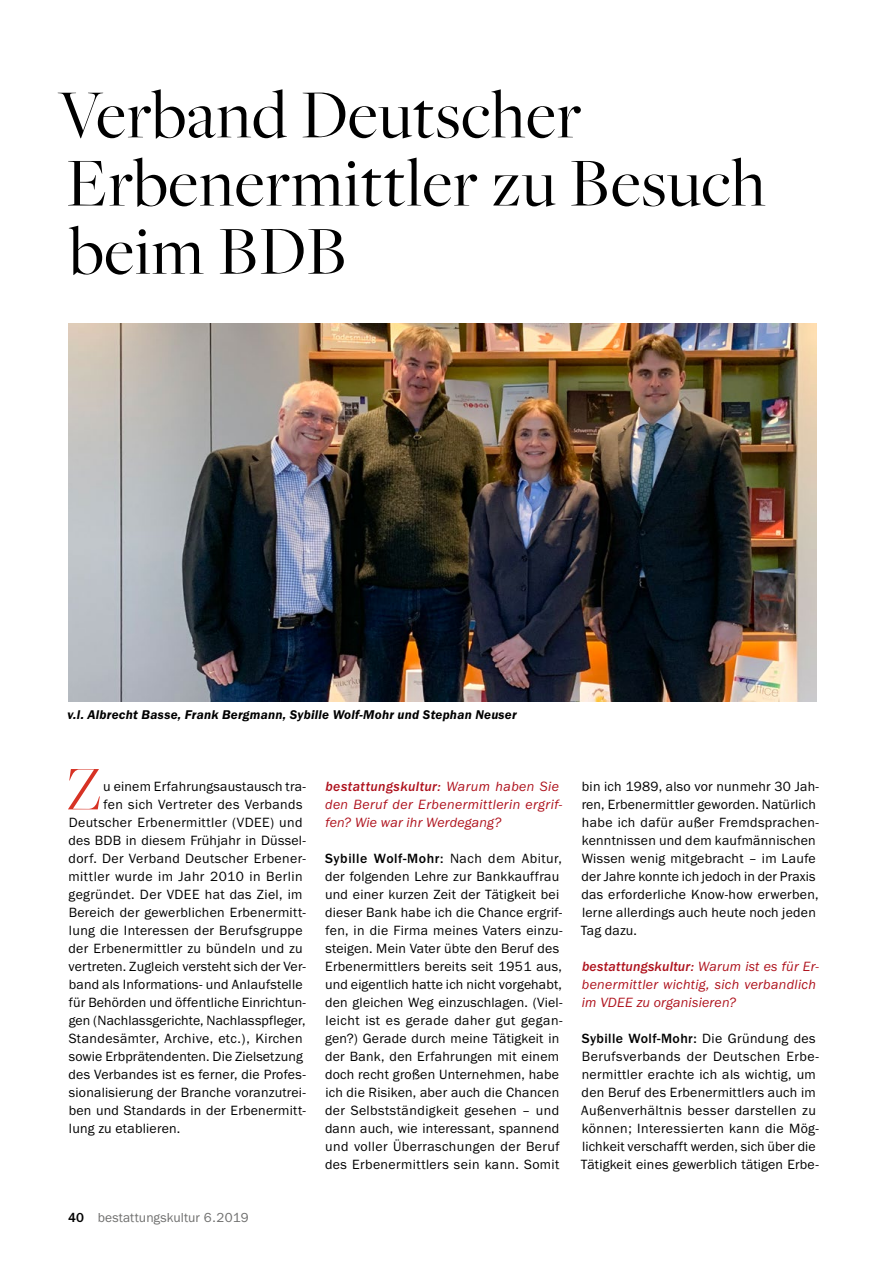
<style>
.page{position:relative;width:893px;height:1263px;background:#fff}
.page>*{position:absolute;margin:0;border:0;box-sizing:border-box;transform-origin:0 0}
.t1{font:71.25px/68.2px "Freight Big Pro";letter-spacing:.015em;color:#000}
.t2{font:300 64.65px "Freight Big Pro";color:#d73224}
.t3{font:13.8px/18px "Franklin Gothic URW Boo";letter-spacing:.02em;color:#000}
.t4{font:13.8px/18px "Franklin Gothic URW Boo Ita";letter-spacing:.025em;color:#ae111c}
.t5{font:13.8px "Franklin Gothic URW Med Ita";letter-spacing:.02em;color:#ae111c}
.t6{font:500 13.8px "Franklin Gothic URW";letter-spacing:.03em;color:#000}
.t7{font:13.5px "Franklin Gothic URW Boo";letter-spacing:.01em;color:#6f6f6e}
.t8{font:13.2px "Franklin Gothic URW Dem Ita";letter-spacing:.02em;color:#000}
.s1{font-family:"Franklin Gothic URW";font-weight:500;color:#000}
.s2{font-family:"Franklin Gothic URW Boo Ita"}
.s3{font-family:"Franklin Gothic URW Boo";font-weight:400}
</style>
<div class="page">
<img style="left:68px;top:323px;width:748px;height:378px">
<h1 class="t1" style="left:58px;top:79px;width:709px">Verband Deutscher<br>Erbenermittler zu Besuch beim BDB</h1>
<p class="t8" style="left:67px;top:706px;width:451px">v.l. Albrecht Basse, Frank Bergmann, Sybille Wolf-Mohr und Stephan Neuser</p>
<h2 class="t2" style="left:66px;top:747px;width:38px">Z</h2>
<p class="t3" style="left:103px;top:777px;width:204px">u einem Erfahrungsaustausch tra-</p>
<p class="t3" style="left:104px;top:795px;width:200px">fen sich Vertreter des Verbands</p>
<p class="t3" style="left:69px;top:813px;width:235px">Deutscher Erbenermittler (VDEE) und</p>
<p class="t3" style="left:68px;top:831px;width:239px">des BDB in diesem Frühjahr in Düssel-</p>
<p class="t3" style="left:68px;top:849px;width:239px">dorf. Der Verband Deutscher Erbener-</p>
<p class="t3" style="left:69px;top:867px;width:235px">mittler wurde im Jahr 2010 in Berlin</p>
<p class="t3" style="left:69px;top:885px;width:235px">gegründet. Der VDEE hat das Ziel, im</p>
<p class="t3" style="left:69px;top:903px;width:239px">Bereich der gewerblichen Erbenermitt-</p>
<p class="t3" style="left:69px;top:921px;width:235px">lung die Interessen der Berufsgruppe</p>
<p class="t3" style="left:68px;top:939px;width:236px">der Erbenermittler zu bündeln und zu</p>
<p class="t3" style="left:69px;top:957px;width:239px">vertreten. Zugleich versteht sich der Ver-</p>
<p class="t3" style="left:69px;top:975px;width:235px">band als Informations- und Anlaufstelle</p>
<p class="t3" style="left:69px;top:993px;width:238px">für Behörden und öffentliche Einrichtun-</p>
<p class="t3" style="left:69px;top:1011px;width:238px">gen (Nachlassgerichte, Nachlasspfleger,</p>
<p class="t3" style="left:69px;top:1029px;width:236px">Standesämter, Archive, etc.), Kirchen</p>
<p class="t3" style="left:69px;top:1047px;width:235px">sowie Erbprätendenten. Die Zielsetzung</p>
<p class="t3" style="left:68px;top:1065px;width:239px">des Verbandes ist es ferner, die Profes-</p>
<p class="t3" style="left:69px;top:1083px;width:238px">sionalisierung der Branche voranzutrei-</p>
<p class="t3" style="left:69px;top:1101px;width:239px">ben und Standards in der Erbenermitt-</p>
<p class="t3" style="left:69px;top:1119px;width:113px">lung zu etablieren.</p>
<p class="t7" style="left:68px;top:1209px;width:182px"><span class="s1">40</span> bestattungskultur 6.2019</p>
<p class="t5" style="left:325px;top:778px;width:235px">bestattungskultur: <span class="s2">Warum haben Sie</span></p>
<p class="t4" style="left:325px;top:795px;width:239px">den Beruf der Erbenermittlerin ergrif&shy;fen? Wie war ihr Werdegang?</p>
<p class="t6" style="left:325px;top:850px;width:238px">Sybille Wolf-Mohr: <span class="s3">Nach dem Abitur,</span></p>
<p class="t3" style="left:325px;top:867px;width:239px">der folgenden Lehre zur Bankkauffrau und einer kurzen Zeit der Tätigkeit bei dieser Bank habe ich die Chance ergrif&shy;fen, in die Firma meines Vaters einzu&shy;steigen. Mein Vater übte den Beruf des Erbenermittlers bereits seit 1951 aus, und eigentlich hatte ich nicht vorgehabt, den gleichen Weg einzuschlagen. (Viel&shy;leicht ist es gerade daher gut gegan&shy;gen?) Gerade durch meine Tätigkeit in der Bank, den Erfahrungen mit einem doch recht großen Unternehmen, habe ich die Risiken, aber auch die Chancen der Selbstständigkeit gesehen – und dann auch, wie interessant, spannend und voller Überraschungen der Beruf des Erbenermittlers sein kann. Somit</p>
<p class="t3" style="left:581px;top:777px;width:240px">bin ich 1989, also vor nunmehr 30 Jah&shy;ren, Erbenermittler geworden. Natürlich habe ich dafür außer Fremdsprachen&shy;kenntnissen und dem kaufmännischen Wissen wenig mitgebracht – im Laufe der Jahre konnte ich jedoch in der Praxis das erforderliche Know-how erwerben, lerne allerdings auch heute noch jeden Tag dazu.</p>
<p class="t5" style="left:582px;top:958px;width:238px">bestattungskultur: <span class="s2">Warum ist es für Er-</span></p>
<p class="t4" style="left:582px;top:975px;width:236px">benermittler wichtig, sich verbandlich im VDEE zu organisieren?</p>
<p class="t6" style="left:582px;top:1030px;width:235px">Sybille Wolf-Mohr: <span class="s3">Die Gründung des</span></p>
<p class="t3" style="left:581px;top:1047px;width:240px">Berufsverbands der Deutschen Erbe&shy;nermittler erachte ich als wichtig, um den Beruf des Erbenermittlers auch im Außenverhältnis besser darstellen zu können; Interessierten kann die Mög&shy;lichkeit verschafft werden, sich über die Tätigkeit eines gewerblich tätigen Erbe-</p>
</div>
